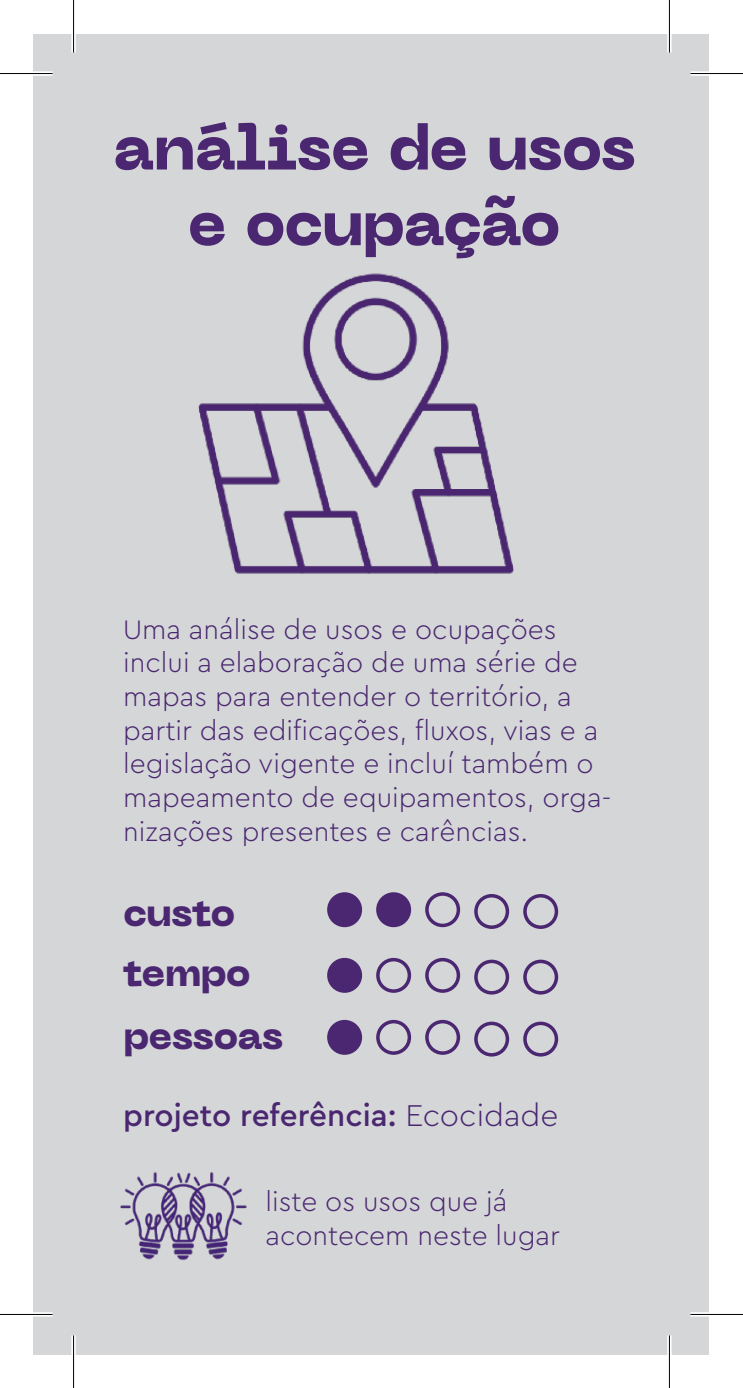
<style>
.page{position:relative;width:743px;height:1388px;background:#fff}
.page>*{position:absolute;margin:0;border:0;box-sizing:border-box;transform-origin:0 0}
.t1{font:800 63px/75.6px "PP Neue Machina";letter-spacing:-.02em;color:#4a2770;text-align:center}
.t2{font:800 38.5px "PP Neue Machina";letter-spacing:-.03em;color:#4a2770}
.t3{font:500 31.5px "Cera Pro";color:#4a2770}
.t4{font:300 28px/33.6px "Cera Pro";color:#4a2770}
.s1{font-weight:300}
</style>
<div class="page">
<div style="left:34px;top:34px;width:674px;height:1319px;background:#d5d6d8"></div>
<img style="left:120px;top:1172px;width:127px;height:89px">
<div style="left:329px;top:893px;width:31px;height:32px;background:#4a2770;border-radius:50%"></div>
<div style="left:327px;top:892px;width:35px;height:35px;border:4px solid #4a2770;border-radius:50%"></div>
<div style="left:378px;top:893px;width:31px;height:32px;background:#4a2770;border-radius:50%"></div>
<div style="left:376px;top:892px;width:35px;height:35px;border:4px solid #4a2770;border-radius:50%"></div>
<div style="left:425px;top:892px;width:35px;height:35px;border:4px solid #4a2770;border-radius:50%"></div>
<div style="left:474px;top:893px;width:35px;height:35px;border:4px solid #4a2770;border-radius:50%"></div>
<div style="left:523px;top:893px;width:35px;height:35px;border:4px solid #4a2770;border-radius:50%"></div>
<div style="left:329px;top:959px;width:31px;height:31px;background:#4a2770;border-radius:50%"></div>
<div style="left:327px;top:957px;width:35px;height:35px;border:4px solid #4a2770;border-radius:50%"></div>
<div style="left:376px;top:957px;width:35px;height:35px;border:4px solid #4a2770;border-radius:50%"></div>
<div style="left:425px;top:957px;width:35px;height:35px;border:4px solid #4a2770;border-radius:50%"></div>
<div style="left:474px;top:959px;width:35px;height:35px;border:4px solid #4a2770;border-radius:50%"></div>
<div style="left:523px;top:959px;width:35px;height:35px;border:4px solid #4a2770;border-radius:50%"></div>
<div style="left:329px;top:1021px;width:31px;height:31px;background:#4a2770;border-radius:50%"></div>
<div style="left:327px;top:1019px;width:35px;height:35px;border:4px solid #4a2770;border-radius:50%"></div>
<div style="left:376px;top:1019px;width:35px;height:35px;border:4px solid #4a2770;border-radius:50%"></div>
<div style="left:425px;top:1019px;width:35px;height:35px;border:4px solid #4a2770;border-radius:50%"></div>
<div style="left:474px;top:1021px;width:35px;height:35px;border:4px solid #4a2770;border-radius:50%"></div>
<div style="left:523px;top:1021px;width:35px;height:35px;border:4px solid #4a2770;border-radius:50%"></div>
<img style="left:198px;top:273px;width:316px;height:301px">
<div style="left:0;top:71px;width:52px;height:5px;background:#fff"></div>
<div style="left:690px;top:71px;width:52px;height:5px;background:#fff"></div>
<svg style="left:0;top:1311px;width:52px;height:5px"></svg>
<svg style="left:690px;top:1311px;width:52px;height:5px"></svg>
<div style="left:71px;top:0;width:5px;height:53px;background:#f6f6f6"></div>
<div style="left:71px;top:1335px;width:5px;height:52px;background:#f6f6f6"></div>
<svg style="left:667px;top:0;width:4px;height:53px"></svg>
<svg style="left:667px;top:1335px;width:4px;height:52px"></svg>
<hr style="left:0;top:73px;width:52px;height:1px;background:#000">
<hr style="left:690px;top:73px;width:52px;height:1px;background:#000">
<hr style="left:0;top:1313px;width:52px;height:1px;background:#000">
<hr style="left:690px;top:1313px;width:52px;height:1px;background:#000">
<hr style="left:73px;top:0;width:1px;height:53px;background:#000">
<hr style="left:73px;top:1335px;width:1px;height:52px;background:#000">
<hr style="left:668px;top:0;width:1px;height:53px;background:#000">
<hr style="left:668px;top:1335px;width:1px;height:52px;background:#000">
<p class="t1" style="left:113px;top:112px;width:523px">análise de usos e ocupação</p>
<p class="t4" style="left:123px;top:611px;width:489px">Uma análise de usos e ocupações inclui a elaboração de uma série de mapas para entender o território, a partir das edificações, fluxos, vias e a legislação vigente e incluí também o mapeamento de equipamentos, orga&shy;nizações presentes e carências.</p>
<p class="t2" style="left:123px;top:887px;width:114px">custo</p>
<p class="t2" style="left:123px;top:947px;width:129px">tempo</p>
<p class="t2" style="left:123px;top:1010px;width:161px">pessoas</p>
<p class="t3" style="left:123px;top:1094px;width:436px">projeto referência: <span class="s1">Ecocidade</span></p>
<p class="t4" style="left:265px;top:1183px;width:243px">liste os usos que já</p>
<p class="t4" style="left:265px;top:1217px;width:296px">acontecem neste lugar</p>
</div>
